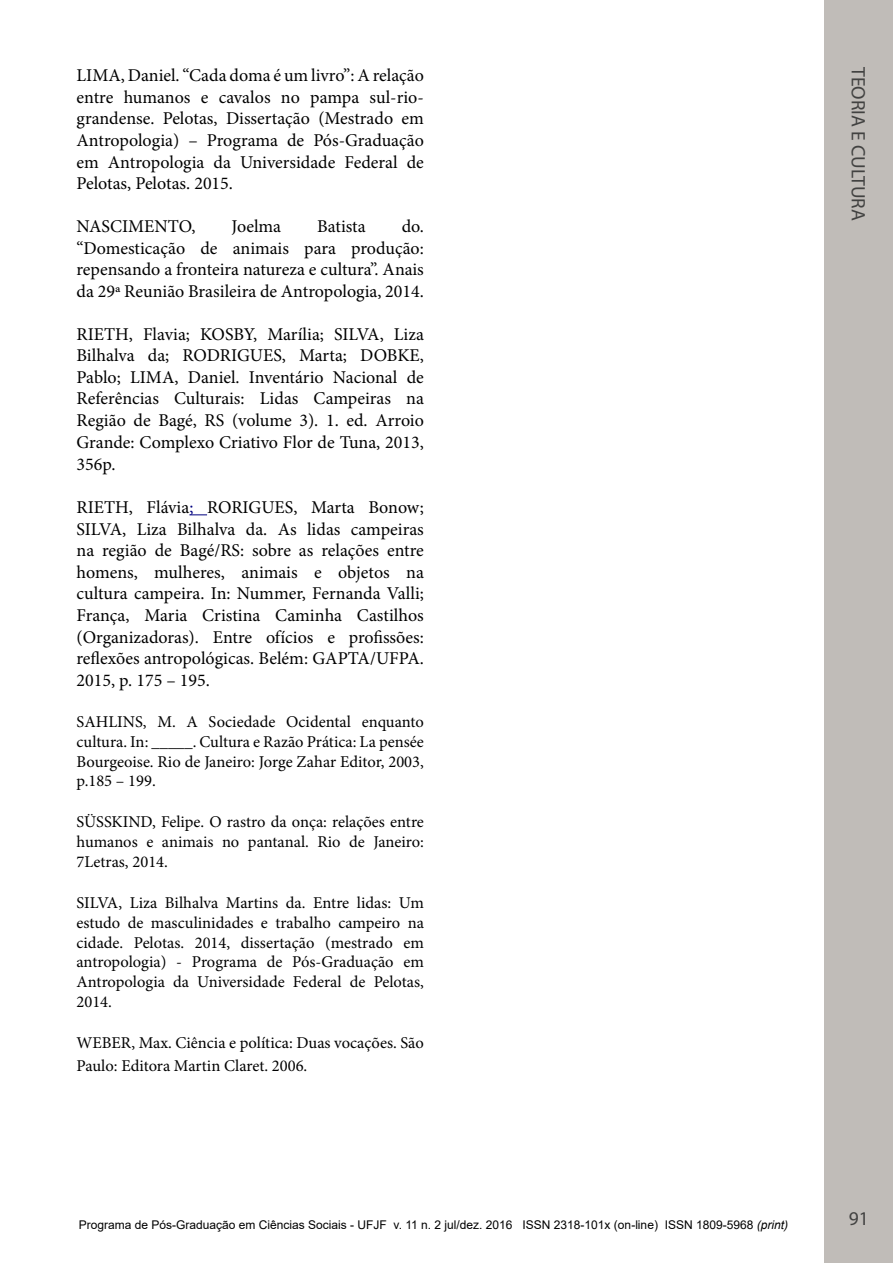
<style>
.page{position:relative;width:893px;height:1263px;background:#fff}
.page>*{position:absolute;margin:0;border:0;box-sizing:border-box;transform-origin:0 0}
.t1{font:19.5px "Myriad Pro";color:#424241}
.t2{font:18px/21.6px "Minion Pro";color:#000;text-align:justify}
.t3{font:16.5px/19.8px "Minion Pro";color:#000;text-align:justify}
.t4{font:12px "Arial";color:#000}
.s1{color:#000080}
.s2{font-style:italic}
</style>
<div class="page">
<div style="left:825px;top:0;width:68px;height:1263px;background:#c0bcb8"></div>
<svg style="left:189px;top:514px;width:18px;height:1px"></svg>
<p class="t2" style="left:77px;top:65px;width:349px">LIMA, Daniel. “Cada doma é um livro”: A relação entre humanos e cavalos no pampa sul-rio&shy;grandense. Pelotas, Dissertação (Mestrado em Antropologia) – Programa de Pós-Graduação em Antropologia da Universidade Federal de Pelotas, Pelotas. 2015.</p>
<p class="t2" style="left:77px;top:216px;width:121px">NASCIMENTO,</p>
<p class="t2" style="left:232px;top:216px;width:51px">Joelma</p>
<p class="t2" style="left:317px;top:216px;width:50px">Batista</p>
<p class="t2" style="left:77px;top:216px;width:349px;text-indent:325px">do. “Domesticação de animais para produção: repensando a fronteira natureza e cultura”. Anais da 29ª Reunião Brasileira de Antropologia, 2014.</p>
<p class="t2" style="left:77px;top:323px;width:349px">RIETH, Flavia; KOSBY, Marília; SILVA, Liza Bilhalva da; RODRIGUES, Marta; DOBKE, Pablo; LIMA, Daniel. Inventário Nacional de Referências Culturais: Lidas Campeiras na Região de Bagé, RS (volume 3). 1. ed. Arroio Grande: Complexo Criativo Flor de Tuna, 2013, 356p.</p>
<p class="t2" style="left:77px;top:497px;width:349px">RIETH, Flávia<span class="s1">;</span> RORIGUES, Marta Bonow; SILVA, Liza Bilhalva da. As lidas campeiras na região de Bagé/RS: sobre as relações entre homens, mulheres, animais e objetos na cultura campeira. In: Nummer, Fernanda Valli; França, Maria Cristina Caminha Castilhos (Organizadoras). Entre ofícios e profissões: reflexões antropológicas. Belém: GAPTA/UFPA.<br>2015, p. 175 – 195.</p>
<p class="t3" style="left:77px;top:712px;width:349px">SAHLINS, M. A Sociedade Ocidental enquanto cultura. In: _____. Cultura e Razão Prática: La pensée Bourgeoise. Rio de Janeiro: Jorge Zahar Editor, 2003, p.185 – 199.</p>
<p class="t3" style="left:77px;top:812px;width:349px">SÜSSKIND, Felipe. O rastro da onça: relações entre humanos e animais no pantanal. Rio de Janeiro:<br>7Letras, 2014.</p>
<p class="t3" style="left:77px;top:893px;width:349px">SILVA, Liza Bilhalva Martins da. Entre lidas: Um estudo de masculinidades e trabalho campeiro na cidade. Pelotas. 2014, dissertação (mestrado em antropologia) - Programa de Pós-Graduação em Antropologia da Universidade Federal de Pelotas, 2014.</p>
<p class="t3" style="left:77px;top:1032px;width:349px;line-height:22.5px">WEBER, Max. Ciência e política: Duas vocações. São<br>Paulo: Editora Martin Claret. 2006.</p>
<p class="t4" style="left:79px;top:1217px;width:711px">Programa de Pós-Graduação em Ciências Sociais - UFJF v. 11 n. 2 jul/dez. 2016 ISSN 2318-101x (on-line) ISSN 1809-5968 <span class="s2">(print)</span></p>
<p class="t1" style="left:870px;top:67px;width:155px;rotate:90deg">TEORIA E CULTURA</p>
<p class="t1" style="left:849px;top:1206px;width:22px">91</p>
</div>
